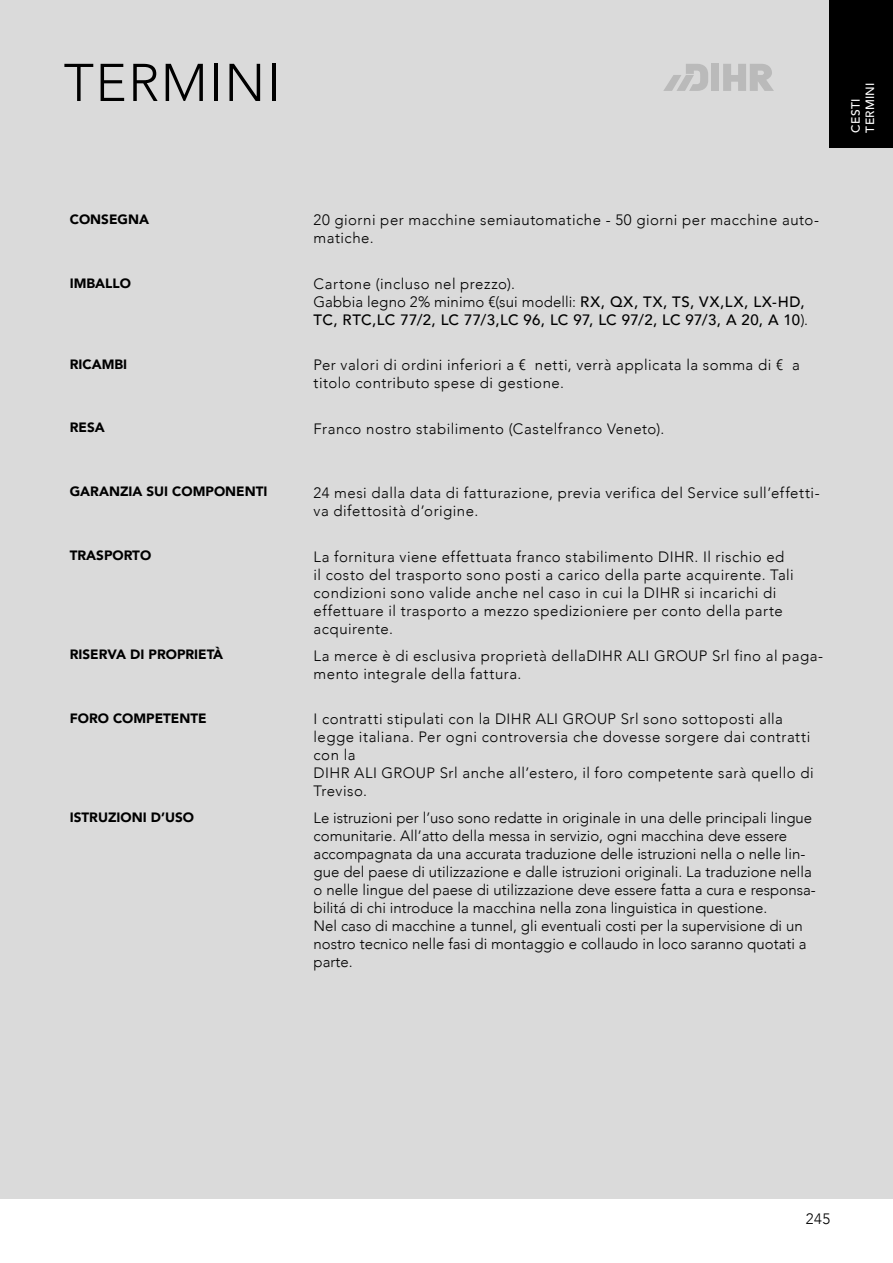
<style>
.page{position:relative;width:893px;height:1263px;background:#fff}
.page>*{position:absolute;margin:0;border:0;box-sizing:border-box;transform-origin:0 0}
.t1{font:300 52.5px "Avenir";letter-spacing:.03em;color:#000}
.t2{font:300 15px/18px "Avenir";letter-spacing:.025em;color:#000}
.t3{font:300 15px/18px "Avenir";color:#000}
.t4{font:500 15px/18px "Avenir";letter-spacing:.01em;color:#000}
.t5{font:900 13.5px "Avenir";color:#000}
.t6{font:500 12px/14.4px "Avenir";letter-spacing:.02em;color:#fff}
.s1{font-weight:300}
</style>
<div class="page">
<div style="left:0;top:0;width:893px;height:147px;background:#dadada"></div>
<div style="left:0;top:149px;width:893px;height:1050px;background:#dadada"></div>
<div style="left:829px;top:0;width:64px;height:147px;background:#000"></div>
<div style="left:711px;top:64px;width:8px;height:27px;background:#bababa"></div>
<svg style="left:723px;top:64px;width:51px;height:27px"></svg>
<svg style="left:663px;top:64px;width:45px;height:27px"></svg>
<h1 class="t1" style="left:64px;top:52px;width:218px">TERMINI</h1>
<p class="t6" style="left:848px;top:133px;width:52px;rotate:-90deg">CESTI<br>TERMINI</p>
<p class="t5" style="left:70px;top:208px;width:81px">CONSEGNA</p>
<p class="t2" style="left:314px;top:211px;width:507px">20 giorni per macchine semiautomatiche - 50 giorni per macchine auto&shy;matiche.</p>
<p class="t5" style="left:70px;top:271px;width:63px">IMBALLO</p>
<p class="t4" style="left:314px;top:274px;width:496px"><span class="s1">Cartone (incluso nel prezzo).<br>Gabbia legno 2% minimo €(sui modelli:</span> RX, QX, TX, TS, VX,LX, LX-HD,<br>TC, RTC,LC 77/2, LC 77/3,LC 96, LC 97, LC 97/2, LC 97/3, A 20, A 10<span class="s1">).</span></p>
<p class="t5" style="left:70px;top:352px;width:59px">RICAMBI</p>
<p class="t2" style="left:314px;top:356px;width:488px">Per valori di ordini inferiori a € netti, verrà applicata la somma di € a titolo contributo spese di gestione.</p>
<p class="t5" style="left:70px;top:416px;width:37px">RESA</p>
<p class="t2" style="left:314px;top:420px;width:352px">Franco nostro stabilimento (Castelfranco Veneto).</p>
<p class="t5" style="left:70px;top:480px;width:199px">GARANZIA SUI COMPONENTI</p>
<p class="t2" style="left:314px;top:484px;width:508px">24 mesi dalla data di fatturazione, previa verifica del Service sull’effetti&shy;va difettosità d’origine.</p>
<p class="t5" style="left:70px;top:544px;width:83px">TRASPORTO</p>
<p class="t2" style="left:314px;top:547px;width:482px">La fornitura viene effettuata franco stabilimento DIHR. Il rischio ed il costo del trasporto sono posti a carico della parte acquirente. Tali condizioni sono valide anche nel caso in cui la DIHR si incarichi di effettuare il trasporto a mezzo spedizioniere per conto della parte acquirente.</p>
<p class="t5" style="left:70px;top:643px;width:155px">RISERVA DI PROPRIETÀ</p>
<p class="t2" style="left:314px;top:646px;width:511px">La merce è di esclusiva proprietà dellaDIHR ALI GROUP Srl fino al paga&shy;mento integrale della fattura.</p>
<p class="t5" style="left:70px;top:706px;width:138px">FORO COMPETENTE</p>
<p class="t2" style="left:314px;top:710px;width:502px">I contratti stipulati con la DIHR ALI GROUP Srl sono sottoposti alla legge italiana. Per ogni controversia che dovesse sorgere dai contratti con la<br>DIHR ALI GROUP Srl anche all’estero, il foro competente sarà quello di Treviso.</p>
<p class="t5" style="left:70px;top:805px;width:126px">ISTRUZIONI D’USO</p>
<p class="t3" style="left:314px;top:809px;width:504px">Le istruzioni per l’uso sono redatte in originale in una delle principali lingue comunitarie. All’atto della messa in servizio, ogni macchina deve essere accompagnata da una accurata traduzione delle istruzioni nella o nelle lin&shy;gue del paese di utilizzazione e dalle istruzioni originali. La traduzione nella o nelle lingue del paese di utilizzazione deve essere fatta a cura e responsa&shy;bilitá di chi introduce la macchina nella zona linguistica in questione.<br>Nel caso di macchine a tunnel, gli eventuali costi per la supervisione di un nostro tecnico nelle fasi di montaggio e collaudo in loco saranno quotati a parte.</p>
<p class="t2" style="left:806px;top:1210px;width:26px">245</p>
</div>
